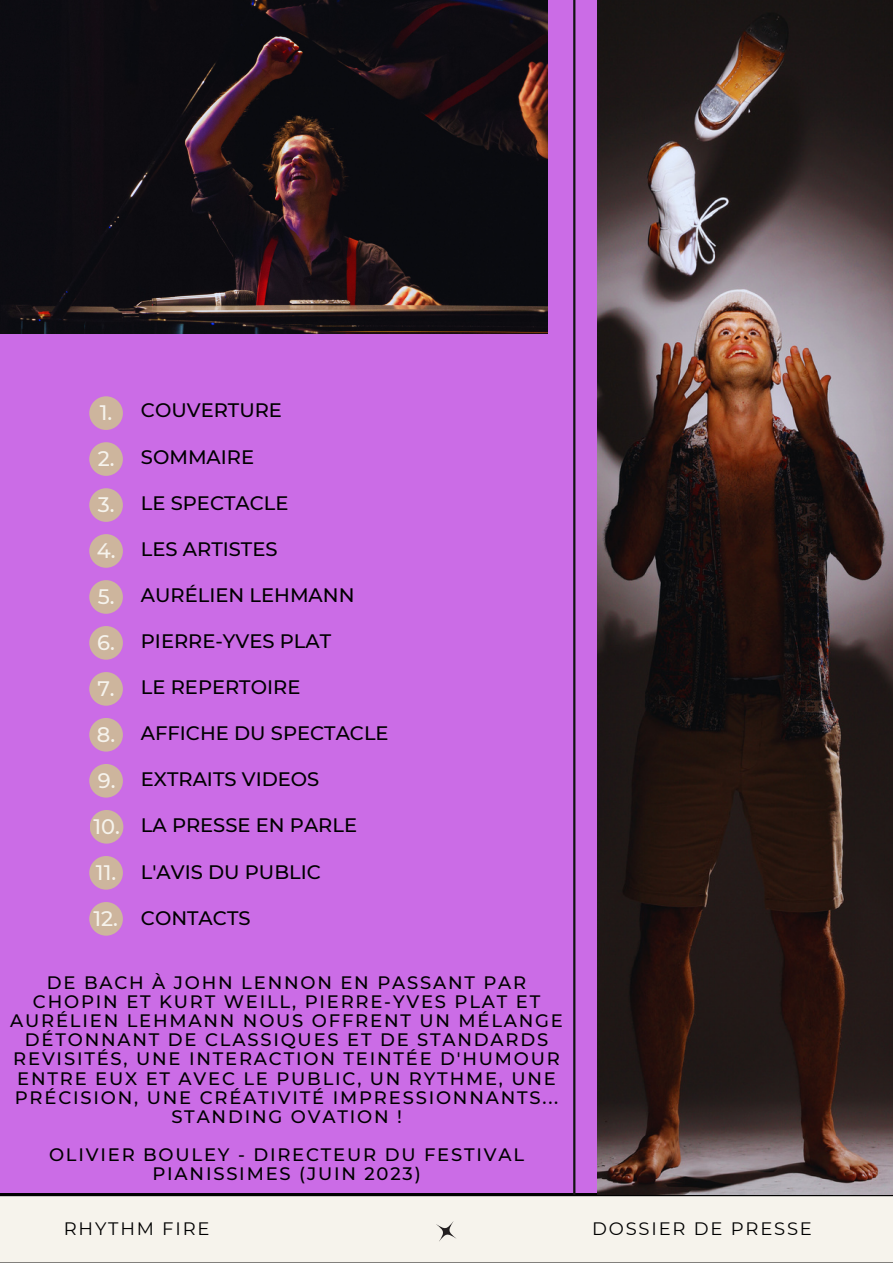
<style>
.page{position:relative;width:893px;height:1264px;background:#fff}
.page>*{position:absolute;margin:0;border:0;box-sizing:border-box;transform-origin:0 0}
.t1{font:500 21px "Montserrat";color:#f6f3ec}
.t2{font:500 19.5px "Montserrat";color:#000}
.t3{font:500 18px/19px "Montserrat";letter-spacing:.1em;color:#000;text-align:center}
.t4{font:18px "Montserrat";letter-spacing:.1em;color:#000}
</style>
<div class="page">
<div style="left:0;top:0;width:892px;height:1262px;background:#cb6ce6"></div>
<div style="left:0;top:1193px;width:892px;height:69px;background:#f6f3ec"></div>
<svg style="left:428px;top:1213px;width:36px;height:36px"></svg>
<img style="left:598px;top:0;width:294px;height:1194px">
<hr style="left:573px;top:0;width:2px;height:1194px;background:#131313">
<div style="left:89px;top:396px;width:34px;height:34px;background:#cdb59d;border-radius:50%"></div>
<div style="left:89px;top:580px;width:34px;height:33px;background:#cdb59d;border-radius:50%"></div>
<div style="left:89px;top:488px;width:34px;height:34px;background:#cdb59d;border-radius:50%"></div>
<div style="left:89px;top:672px;width:34px;height:33px;background:#cdb59d;border-radius:50%"></div>
<div style="left:89px;top:442px;width:34px;height:34px;background:#cdb59d;border-radius:50%"></div>
<div style="left:89px;top:626px;width:34px;height:33px;background:#cdb59d;border-radius:50%"></div>
<div style="left:89px;top:534px;width:34px;height:33px;background:#cdb59d;border-radius:50%"></div>
<div style="left:89px;top:718px;width:34px;height:33px;background:#cdb59d;border-radius:50%"></div>
<div style="left:89px;top:764px;width:34px;height:33px;background:#cdb59d;border-radius:50%"></div>
<img style="left:0;top:0;width:547px;height:333px">
<div style="left:90px;top:810px;width:33px;height:33px;background:#cdb59d;border-radius:50%"></div>
<div style="left:89px;top:856px;width:34px;height:33px;background:#cdb59d;border-radius:50%"></div>
<div style="left:89px;top:902px;width:34px;height:33px;background:#cdb59d;border-radius:50%"></div>
<p class="t1" style="left:100px;top:399px;width:14px">1.</p>
<p class="t1" style="left:98px;top:445px;width:18px">2.</p>
<p class="t1" style="left:98px;top:491px;width:18px">3.</p>
<p class="t1" style="left:97px;top:537px;width:20px">4.</p>
<p class="t1" style="left:98px;top:583px;width:18px">5.</p>
<p class="t1" style="left:97px;top:629px;width:19px">6.</p>
<p class="t1" style="left:97px;top:675px;width:19px">7.</p>
<p class="t1" style="left:97px;top:721px;width:20px">8.</p>
<p class="t1" style="left:98px;top:767px;width:19px">9.</p>
<p class="t1" style="left:93px;top:813px;width:28px">10.</p>
<p class="t1" style="left:96px;top:859px;width:22px">11.</p>
<p class="t1" style="left:93px;top:905px;width:26px">12.</p>
<p class="t2" style="left:141px;top:398px;width:142px">COUVERTURE</p>
<p class="t2" style="left:141px;top:444px;width:115px">SOMMAIRE</p>
<p class="t2" style="left:141px;top:491px;width:149px">LE SPECTACLE</p>
<p class="t2" style="left:141px;top:537px;width:138px">LES ARTISTES</p>
<p class="t2" style="left:141px;top:583px;width:215px">AURÉLIEN LEHMANN</p>
<p class="t2" style="left:141px;top:629px;width:192px">PIERRE-YVES PLAT</p>
<p class="t2" style="left:141px;top:675px;width:161px">LE REPERTOIRE</p>
<p class="t2" style="left:141px;top:721px;width:249px">AFFICHE DU SPECTACLE</p>
<p class="t2" style="left:141px;top:767px;width:180px">EXTRAITS VIDEOS</p>
<p class="t2" style="left:141px;top:813px;width:218px">LA PRESSE EN PARLE</p>
<p class="t2" style="left:141px;top:859px;width:181px">L'AVIS DU PUBLIC</p>
<p class="t2" style="left:141px;top:905px;width:111px">CONTACTS</p>
<p class="t3" style="left:10px;top:972px;width:554px">DE BACH À JOHN LENNON EN PASSANT PAR CHOPIN ET KURT WEILL, PIERRE-YVES PLAT ET AURÉLIEN LEHMANN NOUS OFFRENT UN MÉLANGE DÉTONNANT DE CLASSIQUES ET DE STANDARDS REVISITÉS, UNE INTERACTION TEINTÉE D'HUMOUR ENTRE EUX ET AVEC LE PUBLIC, UN RYTHME, UNE PRÉCISION, UNE CRÉATIVITÉ IMPRESSIONNANTS...<br>STANDING OVATION !</p>
<p class="t3" style="left:49px;top:1144px;width:476px">OLIVIER BOULEY - DIRECTEUR DU FESTIVAL<br>PIANISSIMES (JUIN 2023)</p>
<p class="t4" style="left:64px;top:1217px;width:147px">RHYTHM FIRE</p>
<p class="t4" style="left:592px;top:1217px;width:221px">DOSSIER DE PRESSE</p>
</div>
